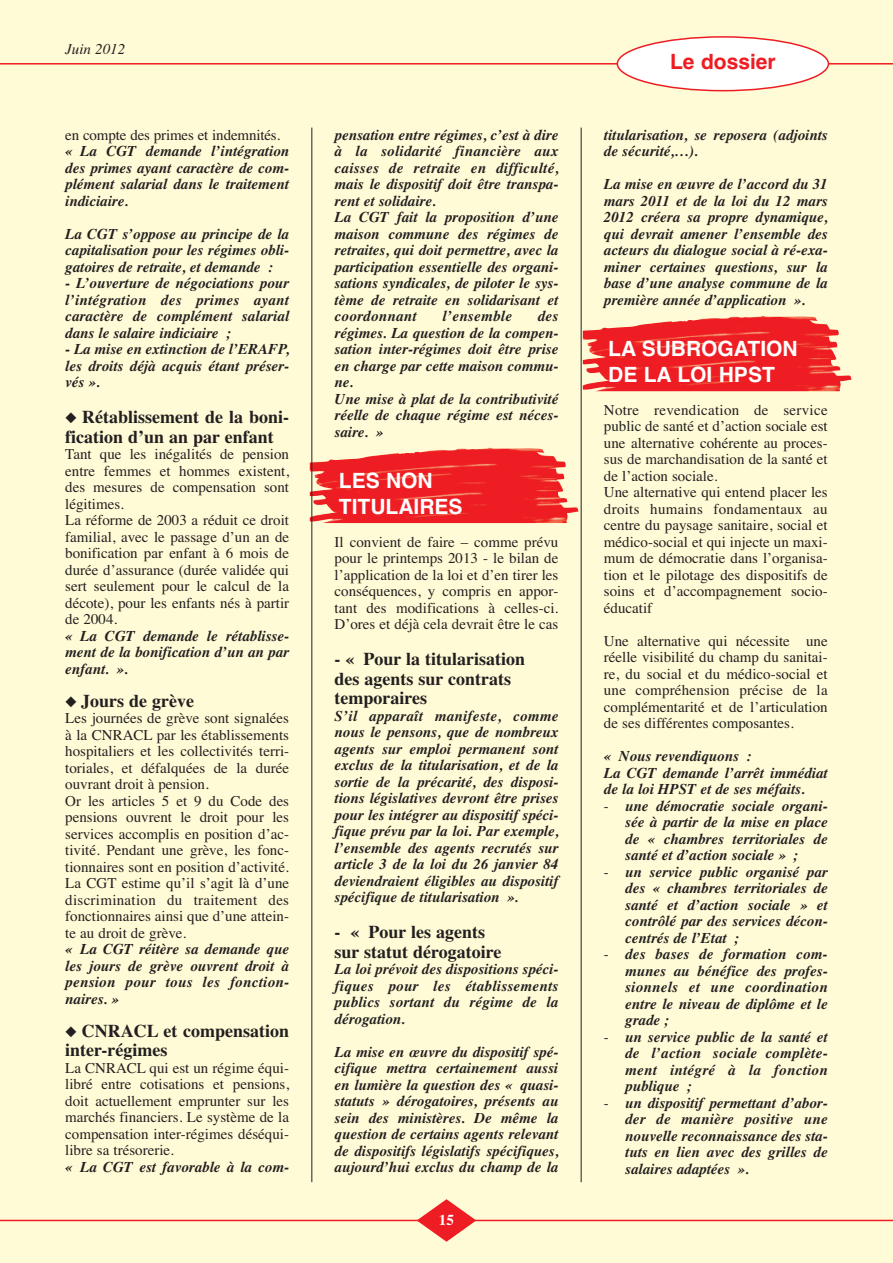
<style>
.page{position:relative;width:893px;height:1263px;background:#fffbd6}
.page>*{position:absolute;margin:0;border:0;box-sizing:border-box;transform-origin:0 0}
.t1{font:700 21px/25.2px "Helvetica";color:#fff}
.t2{font:700 21px "Helvetica";color:#ee1d23}
.t3{font:700 18px/19.5px "Times";color:#231f20}
.t4{font:italic 700 15px/16.5px "Times";color:#231f20;text-align:justify}
.t5{font:15px/16.5px "Times";color:#231f20}
.t6{font:italic 700 15px "Times";letter-spacing:.02em;color:#231f20}
.t7{font:italic 15px "Times";color:#231f20}
.t8{font:700 15px "Times";color:#fff}
.s1{font-weight:400;font-style:normal}
</style>
<div class="page">
<img style="left:583px;top:316px;width:268px;height:75px">
<img style="left:310px;top:448px;width:268px;height:75px">
<hr style="left:0;top:63px;width:893px;height:2px;background:#ee1d23">
<svg style="left:617px;top:36px;width:212px;height:55px"></svg>
<hr style="left:0;top:1220px;width:893px;height:1px;background:#ee1d23">
<svg style="left:417px;top:1199px;width:59px;height:43px"></svg>
<hr style="left:312px;top:128px;width:1px;height:1054px;background:#231f20">
<hr style="left:581px;top:128px;width:1px;height:1054px;background:#231f20">
<p class="t7" style="left:65px;top:40px;width:61px">Juin 2012</p>
<p class="t5" style="left:65px;top:127px;width:217px">en compte des primes et indemnités.</p>
<p class="t4" style="left:65px;top:144px;width:225px">« La CGT demande l’intégration des primes ayant caractère de com&shy;plément salarial dans le traitement indiciaire.</p>
<p class="t4" style="left:65px;top:226px;width:225px">La CGT s’oppose au principe de la capitalisation pour les régimes obli&shy;gatoires de retraite, et demande :</p>
<p class="t4" style="left:65px;top:276px;width:225px">- L’ouverture de négociations pour l’intégration des primes ayant caractère de complément salarial dans le salaire indiciaire ;</p>
<p class="t4" style="left:65px;top:342px;width:225px">- La mise en extinction de l’ERAFP, les droits déjà acquis étant préser&shy;vés ».</p>
<p class="t3" style="left:65px;top:408px;width:225px">◆ Rétablissement de la boni&shy;fication d’un an par enfant</p>
<p class="t5" style="left:65px;top:447px;width:225px">Tant que les inégalités de pension entre femmes et hommes existent, des mesures de compensation sont légitimes.<br>La réforme de 2003 a réduit ce droit familial, avec le passage d’un an de bonification par enfant à 6 mois de durée d’assurance (durée validée qui sert seulement pour le calcul de la décote), pour les enfants nés à partir de 2004.</p>
<p class="t4" style="left:65px;top:628px;width:225px">« La CGT demande le rétablisse&shy;ment de la bonification d’un an par enfant. ».</p>
<p class="t3" style="left:65px;top:692px;width:130px">◆ Jours de grève</p>
<p class="t5" style="left:65px;top:711px;width:225px">Les journées de grève sont signalées à la CNRACL par les établissements hospitaliers et les collectivités terri&shy;toriales, et défalquées de la durée ouvrant droit à pension.<br>Or les articles 5 et 9 du Code des pensions ouvrent le droit pour les services accomplis en position d’ac&shy;tivité. Pendant une grève, les fonc&shy;tionnaires sont en position d’activité.<br>La CGT estime qu’il s’agit là d’une discrimination du traitement des fonctionnaires ainsi que d’une attein&shy;te au droit de grève.</p>
<p class="t4" style="left:65px;top:942px;width:225px">« La CGT réitère sa demande que les jours de grève ouvrent droit à pension pour tous les fonction&shy;naires. »</p>
<p class="t3" style="left:65px;top:1022px;width:225px">◆ CNRACL et compensation inter-régimes</p>
<p class="t5" style="left:65px;top:1060px;width:225px;text-align:justify">La CNRACL qui est un régime équi&shy;libré entre cotisations et pensions, doit actuellement emprunter sur les marchés financiers. Le système de la compensation inter-régimes déséqui&shy;libre sa trésorerie.</p>
<p class="t4" style="left:65px;top:1159px;width:225px">« La CGT est favorable à la com-</p>
<p class="t4" style="left:335px;top:127px;width:225px;text-align:left">pensation entre régimes, c’est à dire à la solidarité financière aux caisses de retraite en difficulté, mais le dispositif doit être transpa&shy;rent et solidaire.<br>La CGT fait la proposition d’une maison commune des régimes de retraites, qui doit permettre, avec la participation essentielle des organi&shy;sations syndicales, de piloter le sys&shy;tème de retraite en solidarisant et coordonnant</p>
<p class="t4" style="left:335px;top:309px;width:225px;text-align:left;text-indent:203px">des régimes. La question de la compen&shy;sation inter-régimes doit être prise en charge par cette maison commu&shy;ne.<br>Une mise à plat de la contributivité réelle de chaque régime est néces&shy;saire. »</p>
<h1 class="t1" style="left:339px;top:470px;width:125px">LES NON<br>TITULAIRES</h1>
<p class="t5" style="left:335px;top:534px;width:225px;text-align:justify">Il convient de faire – comme prévu pour le printemps 2013 - le bilan de l’application de la loi et d’en tirer les conséquences, y compris en appor&shy;tant des modifications à celles-ci.<br>D’ores et déjà cela devrait être le cas</p>
<p class="t3" style="left:335px;top:650px;width:192px">- « Pour la titularisation des agents sur contrats temporaires</p>
<p class="t4" style="left:335px;top:708px;width:225px">S’il apparaît manifeste, comme nous le pensons, que de nombreux agents sur emploi permanent sont exclus de la titularisation, et de la sortie de la précarité, des disposi&shy;tions législatives devront être prises pour les intégrer au dispositif spéci&shy;fique prévu par la loi. Par exemple, l’ensemble des agents recrutés sur article 3 de la loi du 26 janvier 84 deviendraient éligibles au dispositif spécifique de titularisation ».</p>
<p class="t3" style="left:335px;top:923px;width:168px">- « Pour les agents sur statut dérogatoire</p>
<p class="t4" style="left:335px;top:962px;width:225px">La loi prévoit des dispositions spéci&shy;fiques pour les établissements publics sortant du régime de la dérogation.</p>
<p class="t4" style="left:335px;top:1044px;width:225px">La mise en œuvre du dispositif spé&shy;cifique mettra certainement aussi en lumière la question des « quasi&shy;statuts » dérogatoires, présents au sein des ministères. De même la question de certains agents relevant de dispositifs législatifs spécifiques, aujourd’hui exclus du champ de la</p>
<p class="t6" style="left:443px;top:307px;width:71px">l’ensemble</p>
<p class="t8" style="left:439px;top:1209px;width:16px">15</p>
<h1 class="t2" style="left:670px;top:47px;width:107px">Le dossier</h1>
<p class="t4" style="left:604px;top:127px;width:225px">titularisation, se reposera (adjoints de sécurité,…).</p>
<p class="t4" style="left:604px;top:177px;width:225px">La mise en œuvre de l’accord du 31 mars 2011 et de la loi du 12 mars 2012 créera sa propre dynamique, qui devrait amener l’ensemble des acteurs du dialogue social à ré-exa&shy;miner certaines questions, sur la base d’une analyse commune de la première année d’application ».</p>
<h1 class="t1" style="left:608px;top:338px;width:191px">LA SUBROGATION<br>DE LA LOI HPST</h1>
<p class="t5" style="left:604px;top:402px;width:225px">Notre revendication de service public de santé et d’action sociale est une alternative cohérente au proces&shy;sus de marchandisation de la santé et de l’action sociale.<br>Une alternative qui entend placer les droits humains fondamentaux au centre du paysage sanitaire, social et médico-social et qui injecte un maxi&shy;mum de démocratie dans l’organisa&shy;tion et le pilotage des dispositifs de soins et d’accompagnement socio&shy;éducatif</p>
<p class="t5" style="left:604px;top:633px;width:225px;text-align:justify">Une alternative qui nécessite une réelle visibilité du champ du sanitai&shy;re, du social et du médico-social et une compréhension précise de la complémentarité et de l’articulation de ses différentes composantes.</p>
<p class="t4" style="left:604px;top:749px;width:225px;text-align:left">« Nous revendiquons :<br>La CGT demande l’arrêt immédiat de la loi HPST et de ses méfaits.</p>
<p class="t4" style="left:625px;top:798px;width:204px;text-indent:-21px"><span class="s1">-</span> une démocratie sociale organi&shy;sée à partir de la mise en place de « chambres territoriales de santé et d’action sociale » ;</p>
<p class="t4" style="left:625px;top:864px;width:204px;text-indent:-21px"><span class="s1">-</span> un service public organisé par des « chambres territoriales de santé et d’action sociale » et contrôlé par des services décon&shy;centrés de l’Etat ;</p>
<p class="t4" style="left:625px;top:947px;width:204px;text-indent:-21px"><span class="s1">-</span> des bases de formation com&shy;munes au bénéfice des profes&shy;sionnels et une coordination entre le niveau de diplôme et le grade ;</p>
<p class="t4" style="left:625px;top:1029px;width:204px;text-indent:-21px"><span class="s1">-</span> un service public de la santé et de l’action sociale complète&shy;ment intégré à la fonction publique ;</p>
<p class="t4" style="left:625px;top:1095px;width:204px;text-indent:-21px"><span class="s1">-</span> un dispositif permettant d’abor&shy;der de manière positive une nouvelle reconnaissance des sta&shy;tuts en lien avec des grilles de salaires adaptées ».</p>
</div>
